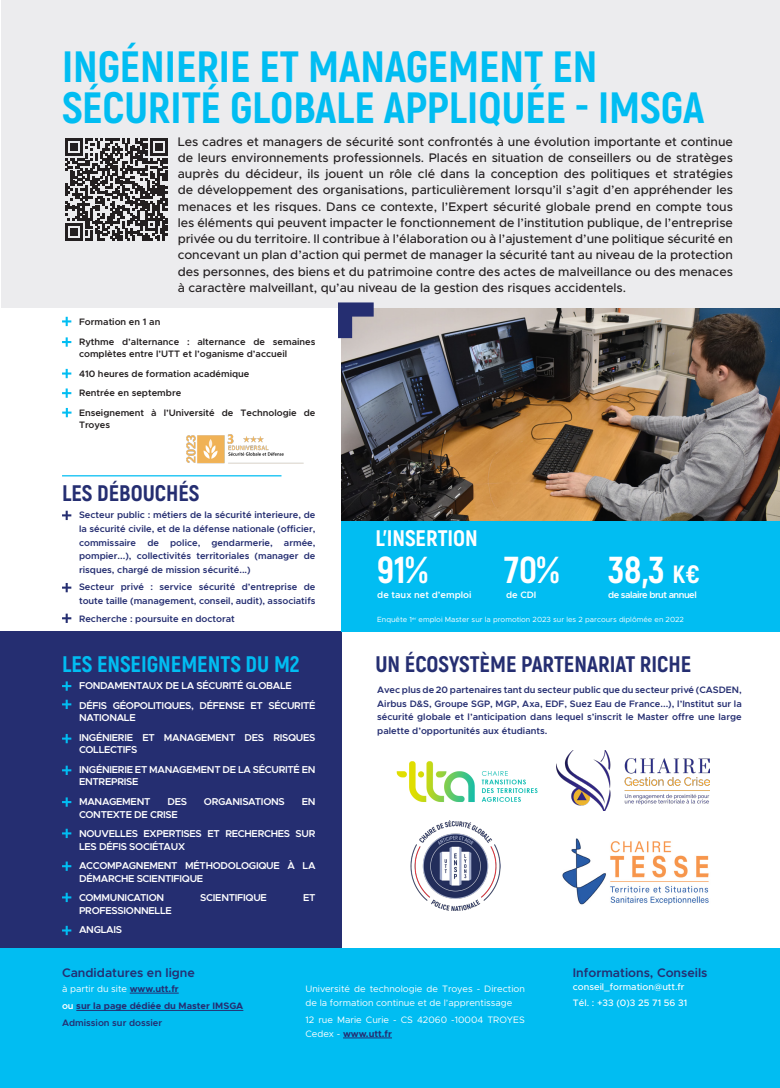
<style>
.page{position:relative;width:780px;height:1088px;background:#fff}
.page>*{position:absolute;margin:0;border:0;box-sizing:border-box;transform-origin:0 0}
.t1{font:800 43.75px "Akrobat";color:#01bdf2}
.t2{font:800 37.5px "Akrobat";color:#fff}
.t3{font:800 22.5px "Akrobat";color:#252e71}
.t4{font:800 22.5px "Akrobat";color:#01bdf2}
.t5{font:800 22.5px "Akrobat";color:#fff}
.t6{font:500 12.5px/16.2px "Metropolis";color:#231f20;text-align:justify}
.t7{font:600 12.5px "Metropolis";color:#252e71}
.t8{font:600 10px/12.5px "Metropolis";letter-spacing:-.03em;color:#fff}
.t9{font:600 9.38px/13.8px "Metropolis";color:#252e71;text-align:justify}
.t10{font:600 9.38px/12.5px "Metropolis";color:#231f20}
.t11{font:9.38px/13.8px "Metropolis";color:#fff}
.t12{font:500 9.38px "Metropolis";color:#fff}
.t13{font:700 9.38px "Metropolis";color:#252e71}
.t14{font:600 9.38px "Metropolis";letter-spacing:-.05em;color:#fff}
.t15{font:600 9.38px "Metropolis";color:#fff}
.t16{font:7.5px "Metropolis";color:#fff}
.s1{font-size:25px}
.s2{font-weight:700;color:#252e71}
.s3{font-weight:600;color:#fff}
</style>
<div class="page">
<div style="left:1px;top:1px;width:778px;height:307px;background:#ececee"></div>
<svg style="left:62px;top:317px;width:9px;height:9px"></svg>
<svg style="left:62px;top:369px;width:9px;height:9px"></svg>
<svg style="left:62px;top:583px;width:9px;height:9px"></svg>
<svg style="left:62px;top:337px;width:9px;height:10px"></svg>
<svg style="left:62px;top:614px;width:9px;height:9px"></svg>
<hr style="left:62px;top:475px;width:219px;height:1px;background:#01bdf2">
<div style="left:0;top:632px;width:342px;height:324px;background:#252e71"></div>
<div style="left:342px;top:520px;width:438px;height:112px;background:#01bdf2"></div>
<div style="left:0;top:948px;width:780px;height:140px;background:#01bdf2"></div>
<svg style="left:62px;top:681px;width:9px;height:10px"></svg>
<svg style="left:62px;top:766px;width:9px;height:9px"></svg>
<svg style="left:62px;top:734px;width:9px;height:9px"></svg>
<svg style="left:62px;top:797px;width:9px;height:10px"></svg>
<svg style="left:62px;top:829px;width:9px;height:9px"></svg>
<hr style="left:130px;top:993px;width:49px;height:1px;background:#252e71">
<hr style="left:76px;top:1010px;width:167px;height:1px;background:#252e71">
<hr style="left:343px;top:1038px;width:49px;height:1px;background:#252e71">
<svg style="left:62px;top:511px;width:9px;height:9px"></svg>
<svg style="left:62px;top:861px;width:9px;height:10px"></svg>
<svg style="left:62px;top:700px;width:9px;height:9px"></svg>
<svg style="left:62px;top:893px;width:9px;height:9px"></svg>
<svg style="left:62px;top:388px;width:9px;height:10px"></svg>
<svg style="left:62px;top:408px;width:9px;height:9px"></svg>
<svg style="left:62px;top:926px;width:9px;height:9px"></svg>
<svg style="left:65px;top:138px;width:103px;height:103px"></svg>
<img style="left:396px;top:761px;width:142px;height:41px">
<img style="left:410px;top:821px;width:90px;height:89px">
<img style="left:556px;top:750px;width:153px;height:61px">
<img style="left:562px;top:838px;width:147px;height:67px">
<img style="left:342px;top:308px;width:438px;height:212px">
<svg style="left:338px;top:302px;width:35px;height:36px"></svg>
<img style="left:186px;top:434px;width:118px;height:30px">
<p class="t1" style="left:62px;top:38px;width:537px">INGÉNIERIE ET MANAGEMENT EN</p>
<p class="t1" style="left:62px;top:80px;width:644px">SÉCURITÉ GLOBALE APPLIQUÉE - IMSGA</p>
<p class="t6" style="left:178px;top:133px;width:557px">Les cadres et managers de sécurité sont confrontés à une évolution importante et continue de leurs environnements professionnels. Placés en situation de conseillers ou de stratèges auprès du décideur, ils jouent un rôle clé dans la conception des politiques et stratégies de développement des organisations, particulièrement lorsqu’il s’agit d’en appréhender les menaces et les risques. Dans ce contexte, l’Expert sécurité globale prend en compte tous les éléments qui peuvent impacter le fonctionnement de l’institution publique, de l’entreprise privée ou du territoire. Il contribue à l’élaboration ou à l’ajustement d’une politique sécurité en concevant un plan d’action qui permet de manager la sécurité tant au niveau de la protection des personnes, des biens et du patrimoine contre des actes de malveillance ou des menaces à caractère malveillant, qu’au niveau de la gestion des risques accidentels.</p>
<p class="t10" style="left:79px;top:315px;width:83px">Formation en 1 an</p>
<p class="t10" style="left:79px;top:335px;width:238px">Rythme d’alternance : alternance de semaines complètes entre l’UTT et l’oganisme d’accueil</p>
<p class="t10" style="left:79px;top:367px;width:172px">410 heures de formation académique</p>
<p class="t10" style="left:79px;top:387px;width:104px">Rentrée en septembre</p>
<p class="t10" style="left:79px;top:406px;width:238px">Enseignement à l’Université de Technologie de<br>Troyes</p>
<p class="t3" style="left:62px;top:479px;width:139px">LES DÉBOUCHÉS</p>
<p class="t9" style="left:79px;top:508px;width:238px">Secteur public : métiers de la sécurité interieure, de la sécurité civile, et de la défense nationale (officier, commissaire de police, gendarmerie, armée, pompier...), collectivités territoriales (manager de risques, chargé de mission sécurité...)</p>
<p class="t9" style="left:79px;top:580px;width:238px">Secteur privé : service sécurité d’entreprise de toute taille (management, conseil, audit), associatifs</p>
<p class="t9" style="left:79px;top:611px;width:157px">Recherche : poursuite en doctorat</p>
<p class="t5" style="left:375px;top:524px;width:104px">L’INSERTION</p>
<p class="t2" style="left:377px;top:546px;width:52px">91%</p>
<p class="t2" style="left:505px;top:546px;width:56px">70%</p>
<p class="t2" style="left:608px;top:546px;width:93px">38,3 <span class="s1">K€</span></p>
<p class="t15" style="left:377px;top:589px;width:96px">de taux net d’emploi</p>
<p class="t14" style="left:506px;top:589px;width:32px">de CDI</p>
<p class="t14" style="left:608px;top:589px;width:90px">de salaire brut annuel</p>
<p class="t16" style="left:377px;top:615px;width:308px">Enquête 1<sup>er</sup> emploi Master sur la promotion 2023 sur les 2 parcours diplômée en 2022</p>
<p class="t3" style="left:375px;top:650px;width:317px">UN ÉCOSYSTÈME PARTENARIAT RICHE</p>
<p class="t9" style="left:377px;top:683px;width:366px">Avec plus de 20 partenaires tant du secteur public que du secteur privé (CASDEN, Airbus D&amp;S, Groupe SGP, MGP, Axa, EDF, Suez Eau de France...), l’Institut sur la sécurité globale et l’anticipation dans lequel s’inscrit le Master offre une large palette d’opportunités aux étudiants.</p>
<p class="t4" style="left:62px;top:650px;width:239px">LES ENSEIGNEMENTS DU M2</p>
<p class="t8" style="left:79px;top:679px;width:214px">FONDAMENTAUX DE LA SÉCURITÉ GLOBALE</p>
<p class="t8" style="left:79px;top:699px;width:238px">DÉFIS GÉOPOLITIQUES, DÉFENSE ET SÉCURITÉ<br>NATIONALE</p>
<p class="t8" style="left:79px;top:731px;width:238px">INGÉNIERIE ET MANAGEMENT DES RISQUES<br>COLLECTIFS</p>
<p class="t8" style="left:79px;top:763px;width:238px">INGÉNIERIE ET MANAGEMENT DE LA SÉCURITÉ EN<br>ENTREPRISE</p>
<p class="t8" style="left:79px;top:795px;width:73px">MANAGEMENT</p>
<p class="t8" style="left:167px;top:795px;width:21px">DES</p>
<p class="t8" style="left:204px;top:795px;width:82px">ORGANISATIONS</p>
<p class="t8" style="left:302px;top:795px;width:15px">EN</p>
<p class="t8" style="left:79px;top:808px;width:100px">CONTEXTE DE CRISE</p>
<p class="t8" style="left:79px;top:827px;width:238px">NOUVELLES EXPERTISES ET RECHERCHES SUR<br>LES DÉFIS SOCIÉTAUX</p>
<p class="t8" style="left:79px;top:859px;width:238px">ACCOMPAGNEMENT MÉTHODOLOGIQUE À LA<br>DÉMARCHE SCIENTIFIQUE</p>
<p class="t8" style="left:79px;top:891px;width:87px">COMMUNICATION</p>
<p class="t8" style="left:200px;top:891px;width:68px">SCIENTIFIQUE</p>
<p class="t8" style="left:303px;top:891px;width:14px">ET</p>
<p class="t8" style="left:79px;top:904px;width:94px">PROFESSIONNELLE</p>
<p class="t8" style="left:79px;top:924px;width:45px">ANGLAIS</p>
<p class="t7" style="left:62px;top:965px;width:134px">Candidatures en ligne</p>
<p class="t7" style="left:573px;top:965px;width:136px">Informations, Conseils</p>
<p class="t11" style="left:62px;top:982px;width:118px">à partir du site <span class="s2">www.utt.fr</span></p>
<p class="t13" style="left:62px;top:1000px;width:183px"><span class="s3">ou</span> sur la page dédiée du Master IMSGA</p>
<p class="t9" style="left:62px;top:1016px;width:102px">Admission sur dossier</p>
<p class="t12" style="left:573px;top:981px;width:113px">conseil_formation@utt.fr</p>
<p class="t11" style="left:305px;top:982px;width:221px">Université de technologie de Troyes - Direction de la formation continue et de l’apprentissage</p>
<p class="t11" style="left:305px;top:1013px;width:221px">12 rue Marie Curie - CS 42060 -10004 TROYES<br>Cedex - <span class="s2">www.utt.fr</span></p>
<p class="t12" style="left:573px;top:997px;width:116px">Tél. : +33 (0)3 25 71 56 31</p>
</div>
